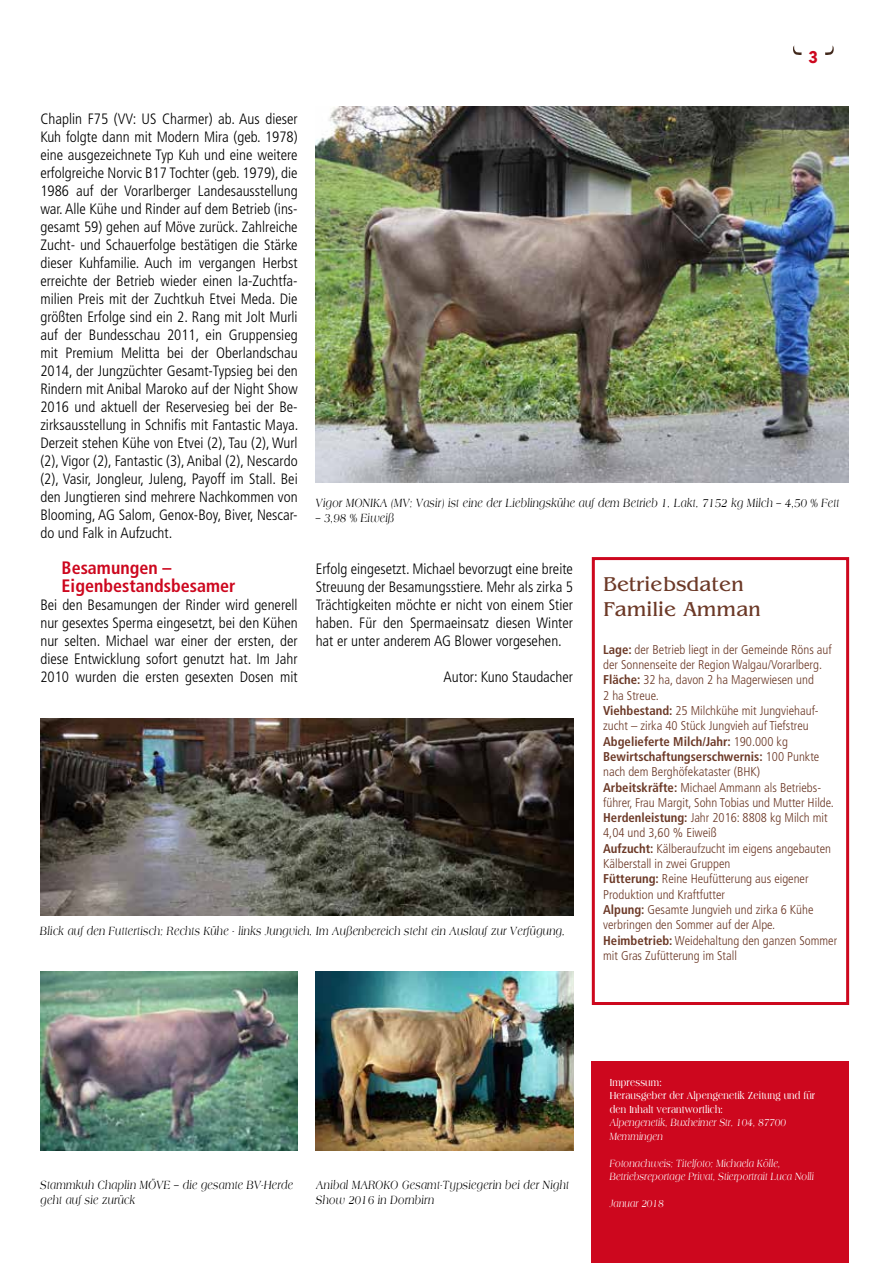
<style>
.page{position:relative;width:893px;height:1263px;background:#fff}
.page>*{position:absolute;margin:0;border:0;box-sizing:border-box;transform-origin:0 0}
.t1{font:21px/25.5px "Benguiat";color:#6c3927}
.t2{font:700 condensed 18px/18px "Frutiger";color:#cd071e}
.t3{font:700 16.5px "Avenir Next";color:#cd071e;scale:.9 1}
.t4{font:300 condensed 15px/18px "Frutiger";color:#000;text-align:justify}
.t5{font:300 condensed 12.75px/15.3px "Frutiger";color:#6c3927}
.t6{font:italic condensed 12.75px/15px "Amphion";letter-spacing:.02em;color:#000}
.t7{font:italic condensed 11.25px/13.5px "Amphion";letter-spacing:.01em;color:#fff}
.t8{font:700 condensed 11.25px/13.5px "Amphion";letter-spacing:.01em;color:#fff}
.s1{font-weight:700}
</style>
<div class="page">
<svg style="left:793px;top:45px;width:8px;height:10px"></svg>
<svg style="left:825px;top:45px;width:9px;height:10px"></svg>
<img style="left:316px;top:106px;width:532px;height:377px">
<img style="left:40px;top:971px;width:258px;height:180px">
<img style="left:316px;top:971px;width:257px;height:180px">
<div style="left:592px;top:557px;width:257px;height:448px;border:3px solid #cd071e"></div>
<div style="left:592px;top:1061px;width:257px;height:202px;background:#cd071e"></div>
<img style="left:41px;top:718px;width:532px;height:198px">
<p class="t3" style="left:808px;top:43px;width:12px">3</p>
<p class="t4" style="left:40px;top:110px;width:259px">Chaplin F75 (VV: US Charmer) ab. Aus dieser Kuh folgte dann mit Modern Mira (geb. 1978) eine ausgezeichnete Typ Kuh und eine weitere erfolgreiche Norvic B17 Tochter (geb. 1979), die 1986 auf der Vorarlberger Landesausstellung war. Alle Kühe und Rinder auf dem Betrieb (ins&shy;gesamt 59) gehen auf Möve zurück. Zahlreiche Zucht- und Schauerfolge bestätigen die Stärke dieser Kuhfamilie. Auch im vergangen Herbst erreichte der Betrieb wieder einen Ia-Zuchtfa&shy;milien Preis mit der Zuchtkuh Etvei Meda. Die größten Erfolge sind ein 2. Rang mit Jolt Murli auf der Bundesschau 2011, ein Gruppensieg mit Premium Melitta bei der Oberlandschau 2014, der Jungzüchter Gesamt-Typsieg bei den Rindern mit Anibal Maroko auf der Night Show 2016 und aktuell der Reservesieg bei der Be&shy;zirksausstellung in Schnifis mit Fantastic Maya.<br>Derzeit stehen Kühe von Etvei (2), Tau (2), Wurl (2), Vigor (2), Fantastic (3), Anibal (2), Nescardo (2), Vasir, Jongleur, Juleng, Payoff im Stall. Bei den Jungtieren sind mehrere Nachkommen von Blooming, AG Salom, Genox-Boy, Biver, Nescar&shy;do und Falk in Aufzucht.</p>
<p class="t2" style="left:62px;top:559px;width:175px">Besamungen –<br>Eigenbestandsbesamer</p>
<p class="t4" style="left:40px;top:596px;width:259px">Bei den Besamungen der Rinder wird generell nur gesextes Sperma eingesetzt, bei den Kühen nur selten. Michael war einer der ersten, der diese Entwicklung sofort genutzt hat. Im Jahr 2010 wurden die ersten gesexten Dosen mit</p>
<p class="t6" style="left:316px;top:495px;width:525px">Vigor MONIKA (MV: Vasir) ist eine der Lieblingskühe auf dem Betrieb 1. Lakt. 7152 kg Milch – 4,50 % Fett</p>
<p class="t6" style="left:316px;top:510px;width:80px">– 3,98 % Eiweiß</p>
<p class="t4" style="left:316px;top:560px;width:259px">Erfolg eingesetzt. Michael bevorzugt eine breite Streuung der Besamungsstiere. Mehr als zirka 5<br>Trächtigkeiten möchte er nicht von einem Stier haben. Für den Spermaeinsatz diesen Winter hat er unter anderem AG Blower vorgesehen.</p>
<p class="t4" style="left:444px;top:668px;width:131px">Autor: Kuno Staudacher</p>
<h1 class="t1" style="left:603px;top:571px;width:159px">Betriebsdaten<br>Familie Amman</h1>
<p class="t5" style="left:603px;top:642px;width:236px"><span class="s1">Lage:</span> der Betrieb liegt in der Gemeinde Röns auf der Sonnenseite der Region Walgau/Vorarlberg.<br><span class="s1">Fläche:</span> 32 ha, davon 2 ha Magerwiesen und<br>2 ha Streue.<br><span class="s1">Viehbestand:</span> 25 Milchkühe mit Jungviehauf&shy;zucht – zirka 40 Stück Jungvieh auf Tiefstreu <span class="s1">Abgelieferte Milch/Jahr:</span> 190.000 kg <span class="s1">Bewirtschaftungserschwernis:</span> 100 Punkte nach dem Berghöfekataster (BHK)<br><span class="s1">Arbeitskräfte:</span> Michael Ammann als Betriebs&shy;führer, Frau Margit, Sohn Tobias und Mutter Hilde.<br><span class="s1">Herdenleistung:</span> Jahr 2016: 8808 kg Milch mit 4,04 und 3,60 % Eiweiß<br><span class="s1">Aufzucht:</span> Kälberaufzucht im eigens angebauten Kälberstall in zwei Gruppen<br><span class="s1">Fütterung:</span> Reine Heufütterung aus eigener Produktion und Kraftfutter<br><span class="s1">Alpung:</span> Gesamte Jungvieh und zirka 6 Kühe verbringen den Sommer auf der Alpe.<br><span class="s1">Heimbetrieb:</span> Weidehaltung den ganzen Sommer mit Gras Zufütterung im Stall</p>
<p class="t6" style="left:40px;top:923px;width:526px">Blick auf den Futtertisch: Rechts Kühe - links Jungvieh. Im Außenbereich steht ein Auslauf zur Verfügung.</p>
<p class="t6" style="left:41px;top:1177px;width:254px">Stammkuh Chaplin MÖVE – die gesamte BV-Herde geht auf sie zurück</p>
<p class="t6" style="left:316px;top:1177px;width:254px">Anibal MAROKO Gesamt-Typsiegerin bei der Night<br>Show 2016 in Dornbirn</p>
<p class="t8" style="left:610px;top:1075px;width:207px">Impressum:<br>Herausgeber der Alpengenetik Zeitung und für den Inhalt verantwortlich:</p>
<p class="t7" style="left:610px;top:1116px;width:178px">Alpengenetik, Buxheimer Str. 104, 87700<br>Memmingen</p>
<p class="t7" style="left:610px;top:1156px;width:206px">Fotonachweis: Titelfoto: Michaela Kölle,<br>Betriebsreportage Privat, Stierportrait Luca Nolli</p>
<p class="t7" style="left:610px;top:1197px;width:56px">Januar 2018</p>
</div>
